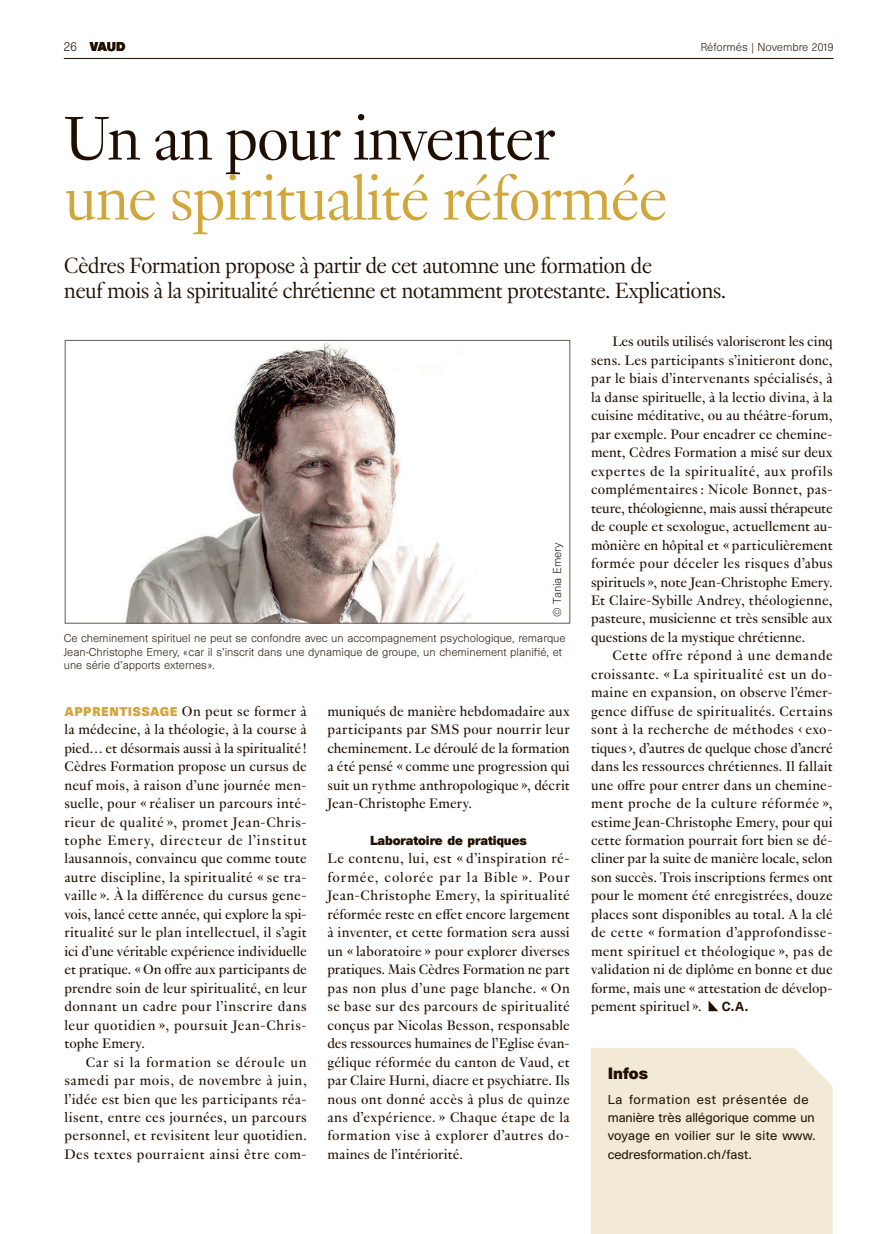
<style>
.page{position:relative;width:893px;height:1234px;background:#fff}
.page>*{position:absolute;margin:0;border:0;box-sizing:border-box;transform-origin:0 0}
.REF_Titres_indd{font:300 67.5px "Genath";letter-spacing:-.03em;color:#d1a63a}
.REF_Titres_indd-2{font:300 67.5px "Genath";letter-spacing:-.03em;color:#200e00}
.REF_Chapeaux_indd{font:300 24px "Genath";letter-spacing:-.03em;color:#200e00}
.REF_Texte_indd{font:15px/18.5px "Genath";letter-spacing:.015em;color:#200e00;text-align:justify}
.REF_Titre-encadre_in{font:700 15px "Unica SB";color:#200e00}
.REF_Texte-encadre_in{font:12px/18.5px "Unica SB";color:#200e00}
.REF_Intertitre_indd{font:700 12px "Unica SB";letter-spacing:-.01em;color:#200e00}
.REF_Texte_indd-2{font:500 12px "Unica SB";color:#200e00}
.t1{font:700 11.7px "Unica SB";color:#200e00}
.REF_legendes_copyrig{font:300 10.5px/13.5px "Unica SB";color:#200e00}
.s1{font-weight:300;font-size:12px}
.s2{font-family:"Unica SB";font-weight:700;font-size:11.7px;color:#d1a63a}
</style>
<div class="page">
<svg style="left:709px;top:1001px;width:8px;height:9px"></svg>
<div style="left:591px;top:1048px;width:242px;height:185px;background:#f3ead6"></div>
<img style="left:124px;top:342px;width:347px;height:279px">
<div style="left:65px;top:340px;width:505px;height:283px;border:1px solid #625d58"></div>
<hr style="left:64px;top:58px;width:769px;height:1px;background:#200e00">
<p class="t1" style="left:64px;top:39px;width:63px"><span class="s1">26</span> VAUD</p>
<p class="REF_legendes_copyrig" style="left:700px;top:41px;width:135px">Réformés | Novembre 2019</p>
<p class="REF_Titres_indd-2" style="left:64px;top:91px;width:493px">Un an pour inventer</p>
<p class="REF_Titres_indd" style="left:64px;top:151px;width:605px">une spiritualité réformée</p>
<p class="REF_Chapeaux_indd" style="left:64px;top:248px;width:590px">Cèdres Formation propose à partir de cet automne une formation de</p>
<p class="REF_Chapeaux_indd" style="left:64px;top:273px;width:664px">neuf mois à la spiritualité chrétienne et notamment protestante. Explications.</p>
<p class="REF_legendes_copyrig" style="left:551px;top:617px;width:76px;rotate:-90deg">© Tania Emery</p>
<p class="REF_legendes_copyrig" style="left:64px;top:631px;width:503px">Ce cheminement spirituel ne peut se confondre avec un accompagnement psychologique, remarque<br>Jean-Christophe Emery, «car il s’inscrit dans une dynamique de groupe, un cheminement planifié, et une série d’apports externes».</p>
<p class="REF_Texte_indd" style="left:64px;top:700px;width:244px"><span class="s2">APPRENTISSAGE</span> On peut se former à la médecine, à la théologie, à la course à pied… et désormais aussi à la spiritualité !<br>Cèdres Formation propose un cursus de neuf mois, à raison d’une journée men&shy;suelle, pour « réaliser un parcours inté&shy;rieur de qualité », promet Jean-Chris&shy;tophe Emery, directeur de l’institut lausannois, convaincu que comme toute autre discipline, la spiritualité « se tra&shy;vaille ». À la différence du cursus gene&shy;vois, lancé cette année, qui explore la spi&shy;ritualité sur le plan intellectuel, il s’agit ici d’une véritable expérience individuelle et pratique. « On offre aux participants de prendre soin de leur spiritualité, en leur donnant un cadre pour l’inscrire dans leur quotidien », poursuit Jean-Chris&shy;tophe Emery.</p>
<p class="REF_Texte_indd" style="left:64px;top:1051px;width:244px;text-indent:21px">Car si la formation se déroule un samedi par mois, de novembre à juin, l’idée est bien que les participants réa&shy;lisent, entre ces journées, un parcours personnel, et revisitent leur quotidien.<br>Des textes pourraient ainsi être com-</p>
<p class="REF_Texte_indd" style="left:327px;top:700px;width:244px">muniqués de manière hebdomadaire aux participants par SMS pour nourrir leur cheminement. Le déroulé de la formation a été pensé « comme une progression qui suit un rythme anthropologique », décrit Jean-Christophe Emery.</p>
<p class="REF_Intertitre_indd" style="left:370px;top:832px;width:158px">Laboratoire de pratiques</p>
<p class="REF_Texte_indd" style="left:327px;top:848px;width:244px">Le contenu, lui, est « d’inspiration ré&shy;formée, colorée par la Bible ». Pour Jean-Christophe Emery, la spiritualité réformée reste en effet encore largement à inventer, et cette formation sera aussi un « laboratoire » pour explorer diverses pratiques. Mais Cèdres Formation ne part pas non plus d’une page blanche. « On se base sur des parcours de spiritualité conçus par Nicolas Besson, responsable des ressources humaines de l’Eglise évan&shy;gélique réformée du canton de Vaud, et par Claire Hurni, diacre et psychiatre. Ils nous ont donné accès à plus de quinze ans d’expérience. » Chaque étape de la formation vise à explorer d’autres do&shy;maines de l’intériorité.</p>
<p class="REF_Texte_indd" style="left:591px;top:331px;width:243px;text-indent:21px">Les outils utilisés valoriseront les cinq sens. Les participants s’initieront donc, par le biais d’intervenants spécialisés, à la danse spirituelle, à la lectio divina, à la cuisine méditative, ou au théâtre-forum, par exemple. Pour encadrer ce chemine&shy;ment, Cèdres Formation a misé sur deux expertes de la spiritualité, aux profils complémentaires : Nicole Bonnet, pas&shy;teure, théologienne, mais aussi thérapeute de couple et sexologue, actuellement au&shy;mônière en hôpital et « particulièrement formée pour déceler les risques d’abus spirituels », note Jean-Christophe Emery.<br>Et Claire-Sybille Andrey, théologienne, pasteure, musicienne et très sensible aux questions de la mystique chrétienne.</p>
<p class="REF_Texte_indd" style="left:591px;top:645px;width:243px;text-indent:21px">Cette offre répond à une demande croissante. « La spiritualité est un do&shy;maine en expansion, on observe l’émer&shy;gence diffuse de spiritualités. Certains sont à la recherche de méthodes ‹ exo&shy;tiques ›, d’autres de quelque chose d’ancré dans les ressources chrétiennes. Il fallait une offre pour entrer dans un chemine&shy;ment proche de la culture réformée », estime Jean-Christophe Emery, pour qui cette formation pourrait fort bien se dé&shy;cliner par la suite de manière locale, selon son succès. Trois inscriptions fermes ont pour le moment été enregistrées, douze places sont disponibles au total. A la clé de cette « formation d’approfondisse&shy;ment spirituel et théologique », pas de validation ni de diplôme en bonne et due forme, mais une « attestation de dévelop&shy;pement spirituel ».</p>
<p class="REF_Texte_indd-2" style="left:722px;top:998px;width:28px">C.A.</p>
<p class="REF_Titre-encadre_in" style="left:608px;top:1063px;width:42px">Infos</p>
<p class="REF_Texte-encadre_in" style="left:608px;top:1089px;width:210px">La formation est présentée de manière très allégorique comme un voyage en voilier sur le site www. cedresformation.ch/fast.</p>
</div>
